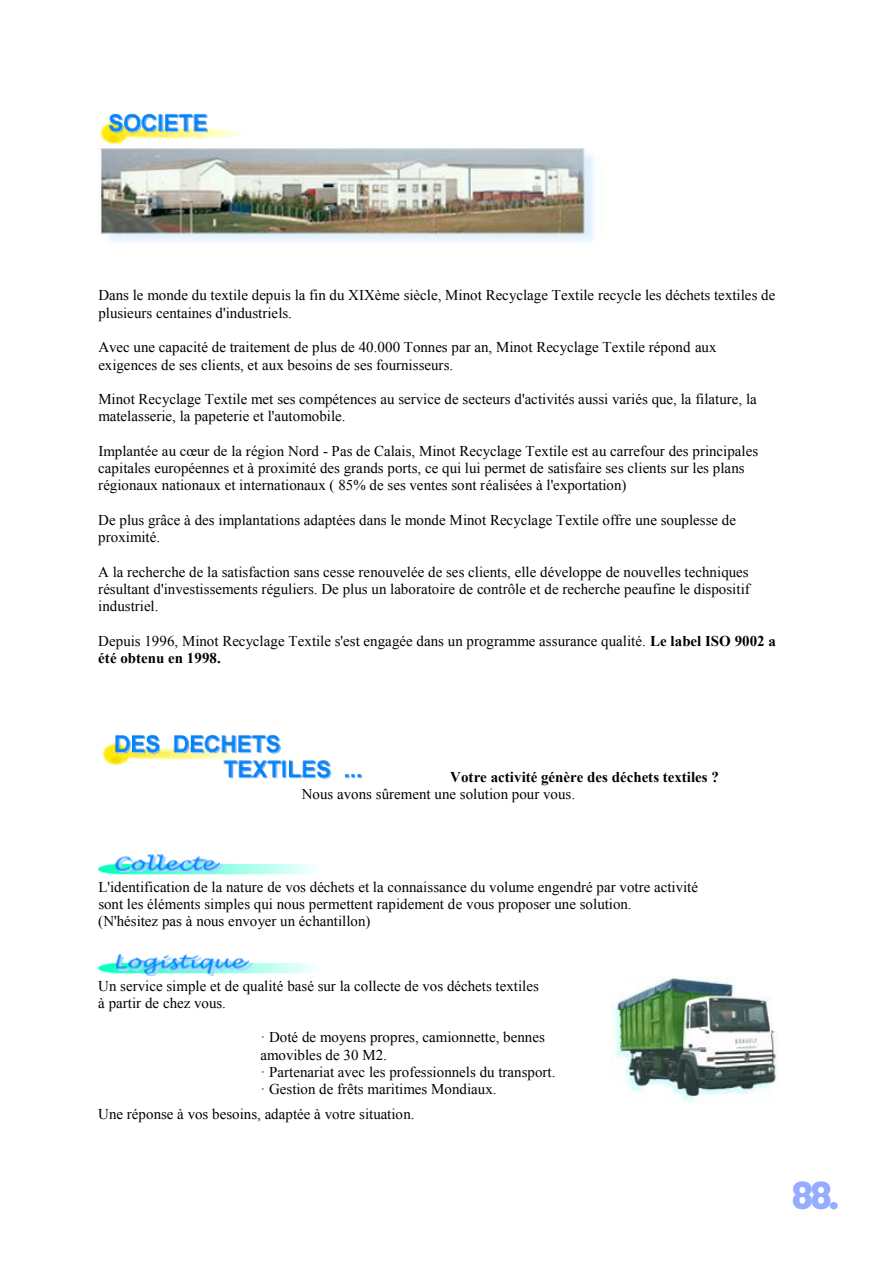
<style>
.page{position:relative;width:893px;height:1263px;background:#fff}
.page>*{position:absolute;margin:0;border:0;box-sizing:border-box;transform-origin:0 0}
.t1{font:800 38.85px "Barlow";color:#96adff}
.t2{font:15px/17.2px "Times New Roman";color:#000}
.t3{font:700 15px "Times New Roman";color:#000}
.s1{font-weight:700}
</style>
<div class="page">
<img style="left:98px;top:146px;width:496px;height:97px">
<img style="left:98px;top:855px;width:221px;height:20px">
<img style="left:98px;top:954px;width:221px;height:21px">
<img style="left:100px;top:113px;width:144px;height:32px">
<img style="left:102px;top:734px;width:261px;height:46px">
<img style="left:610px;top:976px;width:169px;height:127px">
<p class="t2" style="left:98px;top:287px;width:678px">Dans le monde du textile depuis la fin du XIXème siècle, Minot Recyclage Textile recycle les déchets textiles de plusieurs centaines d'industriels.</p>
<p class="t2" style="left:98px;top:338px;width:620px">Avec une capacité de traitement de plus de 40.000 Tonnes par an, Minot Recyclage Textile répond aux exigences de ses clients, et aux besoins de ses fournisseurs.</p>
<p class="t2" style="left:98px;top:390px;width:660px">Minot Recyclage Textile met ses compétences au service de secteurs d'activités aussi variés que, la filature, la matelasserie, la papeterie et l'automobile.</p>
<p class="t2" style="left:98px;top:442px;width:661px">Implantée au cœur de la région Nord - Pas de Calais, Minot Recyclage Textile est au carrefour des principales capitales européennes et à proximité des grands ports, ce qui lui permet de satisfaire ses clients sur les plans régionaux nationaux et internationaux ( 85% de ses ventes sont réalisées à l'exportation)</p>
<p class="t2" style="left:98px;top:511px;width:639px">De plus grâce à des implantations adaptées dans le monde Minot Recyclage Textile offre une souplesse de proximité.</p>
<p class="t2" style="left:98px;top:563px;width:653px;text-align:justify">A la recherche de la satisfaction sans cesse renouvelée de ses clients, elle développe de nouvelles techniques résultant d'investissements réguliers. De plus un laboratoire de contrôle et de recherche peaufine le dispositif industriel.</p>
<p class="t2" style="left:98px;top:632px;width:679px">Depuis 1996, Minot Recyclage Textile s'est engagée dans un programme assurance qualité. <span class="s1">Le label ISO 9002 a été obtenu en 1998.</span></p>
<p class="t3" style="left:450px;top:766px;width:270px">Votre activité génère des déchets textiles ?</p>
<p class="t2" style="left:302px;top:785px;width:275px">Nous avons sûrement une solution pour vous.</p>
<p class="t2" style="left:98px;top:878px;width:601px">L'identification de la nature de vos déchets et la connaissance du volume engendré par votre activité sont les éléments simples qui nous permettent rapidement de vous proposer une solution.<br>(N'hésitez pas à nous envoyer un échantillon)</p>
<p class="t2" style="left:98px;top:977px;width:442px">Un service simple et de qualité basé sur la collecte de vos déchets textiles à partir de chez vous.</p>
<p class="t2" style="left:260px;top:1028px;width:297px">· Doté de moyens propres, camionnette, bennes amovibles de 30 M2.<br>· Partenariat avec les professionnels du transport. · Gestion de frêts maritimes Mondiaux.</p>
<p class="t2" style="left:98px;top:1105px;width:318px">Une réponse à vos besoins, adaptée à votre situation.</p>
<h1 class="t1" style="left:792px;top:1171px;width:49px">88.</h1>
</div>
